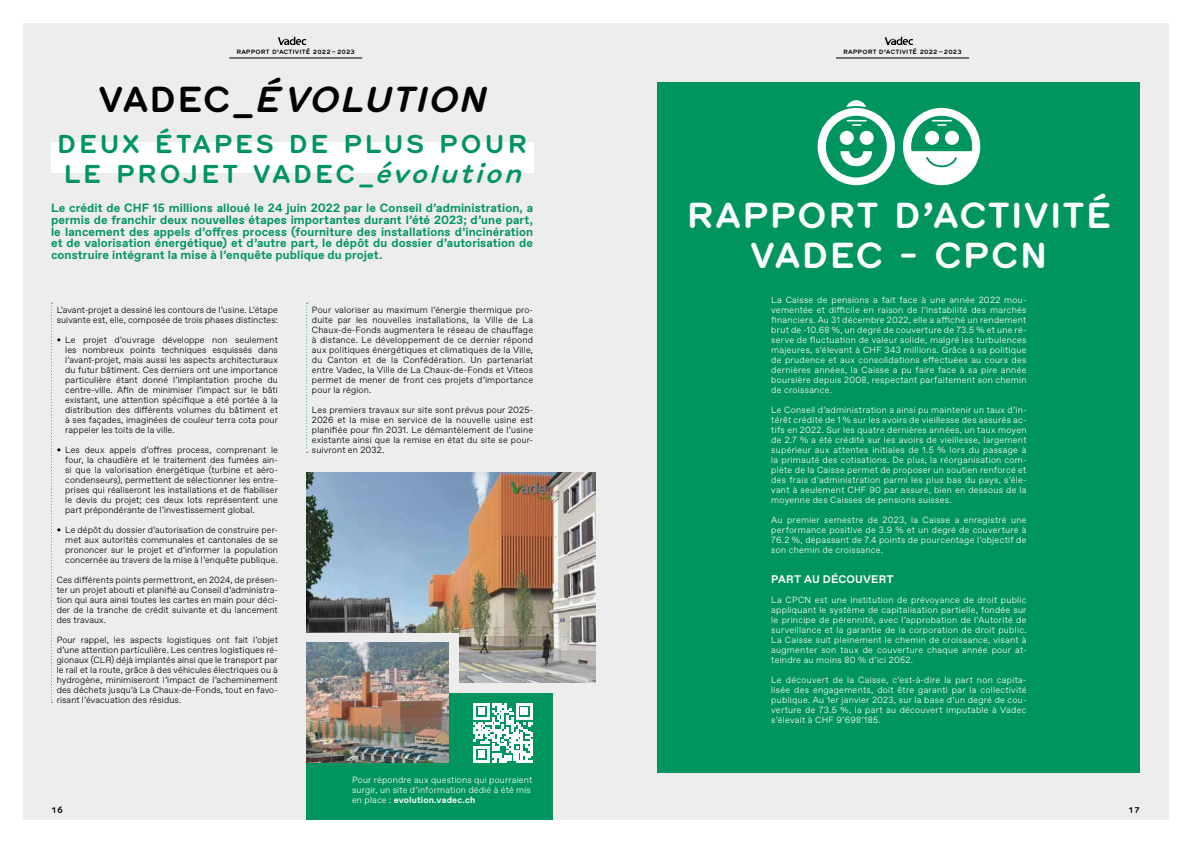
<style>
.page{position:relative;width:1191px;height:842px;background:#fff}
.page>*{position:absolute;margin:0;border:0;box-sizing:border-box;transform-origin:0 0}
.t1{font:700 35px/40px "Hermes";letter-spacing:-.005em;color:#fff;text-align:center}
.t2{font:italic 700 35px "Hermes";color:#000}
.t3{font:700 25px/30px "Hermes";letter-spacing:.07em;color:#00945e}
.t4{font:700 12px/11.7px "ABC Favorit Unlicensed Trial";letter-spacing:.01em;color:#00945e;text-align:justify}
.t5{font:700 11px "ABC Favorit Unlicensed Trial";letter-spacing:.025em;color:#fff}
.t6{font:300 9px/10px "ABC Favorit Unlicensed Trial";letter-spacing:.01em;color:#000;text-align:justify}
.t7{font:300 9px/10px "ABC Favorit Unlicensed Trial";letter-spacing:.03em;color:#fff;text-align:justify}
.t8{font:700 8px "Hermes";color:#000}
.t9{font:700 6px "Hermes";letter-spacing:.01em;color:#000}
.s1{font-style:normal}
.s2{font-style:italic}
.s3{font-weight:700}
</style>
<div class="page">
<div style="left:23px;top:23px;width:1145px;height:796px;background:#ededed"></div>
<hr style="left:229px;top:58px;width:133px;height:1px;background:#000">
<svg style="left:278px;top:37px;width:28px;height:8px"></svg>
<hr style="left:836px;top:58px;width:133px;height:1px;background:#000">
<svg style="left:884px;top:37px;width:29px;height:8px"></svg>
<div style="left:51px;top:143px;width:482px;height:30px;background:#fff"></div>
<svg style="left:51px;top:303px;width:2px;height:400px"></svg>
<svg style="left:306px;top:303px;width:2px;height:150px"></svg>
<img style="left:306px;top:473px;width:289px;height:210px">
<div style="left:296px;top:633px;width:163px;height:106px;background:#ededed"></div>
<div style="left:306px;top:693px;width:247px;height:126px;background:#00945e"></div>
<svg style="left:473px;top:703px;width:59px;height:60px"></svg>
<img style="left:306px;top:643px;width:143px;height:120px">
<div style="left:658px;top:83px;width:482px;height:690px;background:#00945e"></div>
<svg style="left:903px;top:108px;width:77px;height:77px"></svg>
<svg style="left:817px;top:100px;width:78px;height:85px"></svg>
<p class="t9" style="left:236px;top:47px;width:120px">RAPPORT D’ACTIVITÉ 2022 – 2023</p>
<p class="t9" style="left:843px;top:47px;width:120px">RAPPORT D’ACTIVITÉ 2022 – 2023</p>
<h1 class="t2" style="left:98px;top:73px;width:401px"><span class="s1">VA D E C _</span> ÉVOLUTION</h1>
<h2 class="t3" style="left:57px;top:127px;width:476px">DEUX ÉTAPES DE PLUS POUR<br>LE PROJET VADEC_<span class="s2">évolution</span></h2>
<p class="t4" style="left:51px;top:202px;width:483px">Le crédit de CHF 15 millions alloué le 24 juin 2022 par le Conseil d’administration, a permis de franchir deux nouvelles étapes importantes durant l’été 2023; d’une part, le lancement des appels d’offres process (fourniture des installations d’incinération et de valorisation énergétique) et d’autre part, le dépôt du dossier d’autorisation de construire intégrant la mise à l’enquête publique du projet.</p>
<p class="t6" style="left:57px;top:305px;width:223px">L’avant-projet a dessiné les contours de l’usine. L’étape suivante est, elle, composée de trois phases distinctes:</p>
<p class="t6" style="left:65px;top:335px;width:214px;text-indent:-9px">• Le projet d’ouvrage développe non seulement les nombreux points techniques esquissés dans l’avant-projet, mais aussi les aspects architecturaux du futur bâtiment. Ces derniers ont une importance particulière étant donné l’implantation proche du centre-ville. Afin de minimiser l’impact sur le bâti existant, une attention spécifique a été portée à la distribution des différents volumes du bâtiment et à ses façades, imaginées de couleur terra cota pour rappeler les toits de la ville.</p>
<p class="t6" style="left:65px;top:445px;width:214px;text-indent:-9px">• Les deux appels d’offres process, comprenant le four, la chaudière et le traitement des fumées ain&shy;si que la valorisation énergétique (turbine et aéro&shy;condenseurs), permettent de sélectionner les entre&shy;prises qui réaliseront les installations et de fiabiliser le devis du projet; ces deux lots représentent une part prépondérante de l’investissement global.</p>
<p class="t6" style="left:65px;top:525px;width:214px;text-indent:-9px">• Le dépôt du dossier d’autorisation de construire per&shy;met aux autorités communales et cantonales de se prononcer sur le projet et d’informer la population concernée au travers de la mise à l’enquête publique.</p>
<p class="t6" style="left:57px;top:575px;width:223px">Ces différents points permettront, en 2024, de présen&shy;ter un projet abouti et planifié au Conseil d’administra&shy;tion qui aura ainsi toutes les cartes en main pour déci&shy;der de la tranche de crédit suivante et du lancement des travaux.</p>
<p class="t6" style="left:57px;top:635px;width:223px">Pour rappel, les aspects logistiques ont fait l’objet d’une attention particulière. Les centres logistiques ré&shy;gionaux (CLR) déjà implantés ainsi que le transport par le rail et la route, grâce à des véhicules électriques ou à hydrogène, minimiseront l’impact de l’acheminement des déchets jusqu’à La Chaux-de-Fonds, tout en favo&shy;risant l’évacuation des résidus.</p>
<p class="t6" style="left:312px;top:305px;width:223px">Pour valoriser au maximum l’énergie thermique pro&shy;duite par les nouvelles installations, la Ville de La Chaux-de-Fonds augmentera le réseau de chauffage à distance. Le développement de ce dernier répond aux politiques énergétiques et climatiques de la Ville, du Canton et de la Confédération. Un partenariat entre Vadec, la Ville de La Chaux-de-Fonds et Viteos permet de mener de front ces projets d’importance pour la région.</p>
<p class="t6" style="left:312px;top:405px;width:223px">Les premiers travaux sur site sont prévus pour 2025- 2026 et la mise en service de la nouvelle usine est planifiée pour fin 2031. Le démantèlement de l’usine existante ainsi que la remise en état du site se pour&shy;suivront en 2032.</p>
<h1 class="t1" style="left:686px;top:192px;width:427px">RAPPORT D’ACTIVITÉ<br>VADEC - CPCN</h1>
<p class="t7" style="left:771px;top:295px;width:257px">La Caisse de pensions a fait face à une année 2022 mou&shy;vementée et difficile en raison de l’instabilité des marchés financiers. Au 31 décembre 2022, elle a affiché un rendement brut de -10.68 %, un degré de couverture de 73.5 % et une ré&shy;serve de fluctuation de valeur solide, malgré les turbulences majeures, s’élevant à CHF 343 millions. Grâce à sa politique de prudence et aux consolidations effectuées au cours des dernières années, la Caisse a pu faire face à sa pire année boursière depuis 2008, respectant parfaitement son chemin de croissance.</p>
<p class="t7" style="left:771px;top:405px;width:257px">Le Conseil d’administration a ainsi pu maintenir un taux d’in&shy;térêt crédité de 1 % sur les avoirs de vieillesse des assurés ac&shy;tifs en 2022. Sur les quatre dernières années, un taux moyen de 2.7 % a été crédité sur les avoirs de vieillesse, largement supérieur aux attentes initiales de 1.5 % lors du passage à la primauté des cotisations. De plus, la réorganisation com&shy;plète de la Caisse permet de proposer un soutien renforcé et des frais d’administration parmi les plus bas du pays, s’éle&shy;vant à seulement CHF 90 par assuré, bien en dessous de la moyenne des Caisses de pensions suisses.</p>
<p class="t7" style="left:771px;top:515px;width:257px">Au premier semestre de 2023, la Caisse a enregistré une performance positive de 3.9 % et un degré de couverture à 76.2 %, dépassant de 7.4 points de pourcentage l’objectif de son chemin de croissance.</p>
<p class="t5" style="left:771px;top:572px;width:124px">PART AU DÉCOUVERT</p>
<p class="t7" style="left:771px;top:595px;width:257px">La CPCN est une institution de prévoyance de droit public appliquant le système de capitalisation partielle, fondée sur le principe de pérennité, avec l’approbation de l’Autorité de surveillance et la garantie de la corporation de droit public.<br>La Caisse suit pleinement le chemin de croissance, visant à augmenter son taux de couverture chaque année pour at&shy;teindre au moins 80 % d’ici 2052.</p>
<p class="t7" style="left:771px;top:675px;width:257px">Le découvert de la Caisse, c’est-à-dire la part non capita&shy;lisée des engagements, doit être garanti par la collectivité publique. Au 1er janvier 2023, sur la base d’un degré de cou&shy;verture de 73.5 %, la part au découvert imputable à Vadec s’élevait à CHF 9’698’185.</p>
<p class="t7" style="left:352px;top:775px;width:182px;text-align:left">Pour répondre aux questions qui pourraient surgir, un site d’information dédié à été mis en place : <span class="s3">evolution.vadec.ch</span></p>
<p class="t8" style="left:51px;top:804px;width:13px">16</p>
<p class="t8" style="left:1128px;top:804px;width:13px">17</p>
</div>
